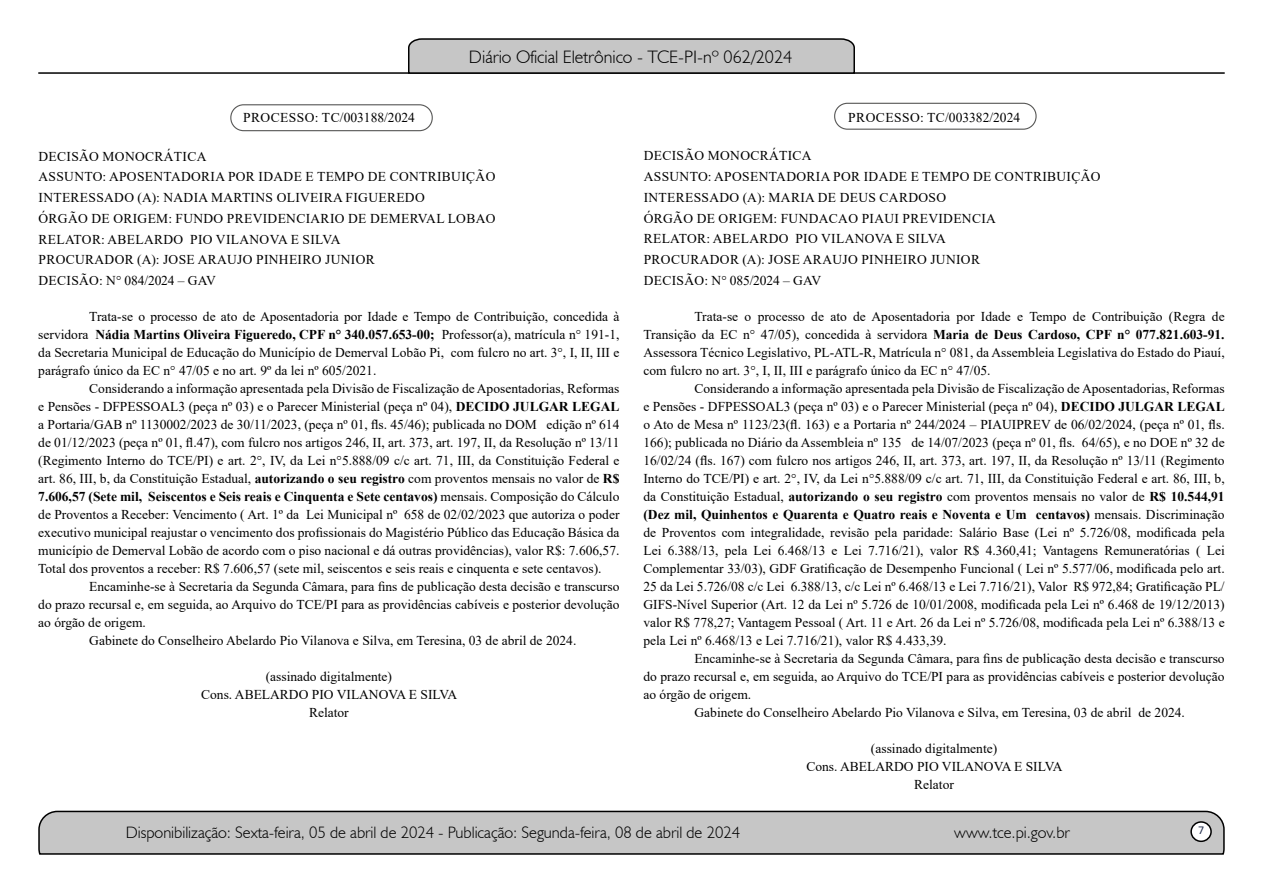
<style>
.page{position:relative;width:1263px;height:893px;background:#fff}
.page>*{position:absolute;margin:0;border:0;box-sizing:border-box;transform-origin:0 0}
.t1{font:300 18px "Humanist 521 BT";color:#000}
.t2{font:300 16.5px "Humanist 521 BT";color:#000}
.t3{font:13.5px/18px "Times New Roman";color:#000;text-align:justify}
.t4{font:13.5px/20.7px "Times New Roman";letter-spacing:.025em;color:#000}
.t5{font:13.5px "Times New Roman";letter-spacing:.02em;color:#000}
.t6{font:12px "Calibri";color:#212d4c}
.s1{font-weight:700}
</style>
<div class="page">
<svg style="left:38px;top:810px;width:1187px;height:45px;background:#b9b9b9"></svg>
<div style="left:1191px;top:822px;width:20px;height:19px;background:#fff;border-radius:50%"></div>
<div style="left:1190px;top:821px;width:22px;height:21px;border:2px solid #000;border-radius:50%"></div>
<hr style="left:38px;top:72px;width:1187px;height:2px;background:#000">
<svg style="left:407px;top:38px;width:449px;height:36px;background:#b4b4b4"></svg>
<div style="left:230px;top:104px;width:203px;height:27px;border:1px solid #575756;border-radius:13px"></div>
<div style="left:834px;top:103px;width:202px;height:27px;border:1px solid #575756;border-radius:13px"></div>
<h1 class="t1" style="left:469px;top:46px;width:325px">Diário Oficial Eletrônico - TCE-PI-nº 062/2024</h1>
<p class="t3" style="left:243px;top:108px;width:173px">PROCESSO: TC/003188/2024</p>
<p class="t4" style="left:39px;top:145px;width:459px">DECISÃO MONOCRÁTICA<br>ASSUNTO: APOSENTADORIA POR IDADE E TEMPO DE CONTRIBUIÇÃO INTERESSADO (A): NADIA MARTINS OLIVEIRA FIGUEREDO<br>ÓRGÃO DE ORIGEM: FUNDO PREVIDENCIARIO DE DEMERVAL LOBAO RELATOR: ABELARDO PIO VILANOVA E SILVA<br>PROCURADOR (A): JOSE ARAUJO PINHEIRO JUNIOR<br>DECISÃO: N° 084/2024 – GAV</p>
<p class="t3" style="left:38px;top:307px;width:583px;text-indent:51px">Trata-se o processo de ato de Aposentadoria por Idade e Tempo de Contribuição, concedida à servidora <span class="s1">Nádia Martins Oliveira Figueredo, CPF n° 340.057.653-00;</span> Professor(a), matrícula n° 191-1, da Secretaria Municipal de Educação do Município de Demerval Lobão Pi, com fulcro no art. 3°, I, II, III e parágrafo único da EC n° 47/05 e no art. 9º da lei nº 605/2021.</p>
<p class="t3" style="left:38px;top:379px;width:583px;text-indent:51px">Considerando a informação apresentada pela Divisão de Fiscalização de Aposentadorias, Reformas e Pensões - DFPESSOAL3 (peça nº 03) e o Parecer Ministerial (peça nº 04), <span class="s1">DECIDO JULGAR LEGAL </span>a Portaria/GAB nº 1130002/2023 de 30/11/2023, (peça nº 01, fls. 45/46); publicada no DOM edição nº 614 de 01/12/2023 (peça nº 01, fl.47), com fulcro nos artigos 246, II, art. 373, art. 197, II, da Resolução nº 13/11 (Regimento Interno do TCE/PI) e art. 2°, IV, da Lei n°5.888/09 c/c art. 71, III, da Constituição Federal e art. 86, III, b, da Constituição Estadual, <span class="s1">autorizando o seu registro</span> com proventos mensais no valor de <span class="s1">R$ 7.606,57 (Sete mil, Seiscentos e Seis reais e Cinquenta e Sete centavos)</span> mensais. Composição do Cálculo de Proventos a Receber: Vencimento ( Art. 1º da Lei Municipal nº 658 de 02/02/2023 que autoriza o poder executivo municipal reajustar o vencimento dos profissionais do Magistério Público das Educação Básica da município de Demerval Lobão de acordo com o piso nacional e dá outras providências), valor R$: 7.606,57.<br>Total dos proventos a receber: R$ 7.606,57 (sete mil, seiscentos e seis reais e cinquenta e sete centavos).</p>
<p class="t3" style="left:89px;top:577px;width:532px">Encaminhe-se à Secretaria da Segunda Câmara, para fins de publicação desta decisão e transcurso</p>
<p class="t3" style="left:38px;top:595px;width:583px">do prazo recursal e, em seguida, ao Arquivo do TCE/PI para as providências cabíveis e posterior devolução</p>
<p class="t3" style="left:38px;top:613px;width:109px">ao órgão de origem.</p>
<p class="t3" style="left:89px;top:631px;width:489px">Gabinete do Conselheiro Abelardo Pio Vilanova e Silva, em Teresina, 03 de abril de 2024.</p>
<p class="t3" style="left:201px;top:667px;width:258px;text-align:center">(assinado digitalmente)<br>Cons. ABELARDO PIO VILANOVA E SILVA<br>Relator</p>
<p class="t5" style="left:848px;top:108px;width:173px">PROCESSO: TC/003382/2024</p>
<p class="t4" style="left:644px;top:145px;width:458px">DECISÃO MONOCRÁTICA<br>ASSUNTO: APOSENTADORIA POR IDADE E TEMPO DE CONTRIBUIÇÃO INTERESSADO (A): MARIA DE DEUS CARDOSO<br>ÓRGÃO DE ORIGEM: FUNDACAO PIAUI PREVIDENCIA<br>RELATOR: ABELARDO PIO VILANOVA E SILVA<br>PROCURADOR (A): JOSE ARAUJO PINHEIRO JUNIOR<br>DECISÃO: N° 085/2024 – GAV</p>
<p class="t3" style="left:643px;top:307px;width:583px;text-indent:51px">Trata-se o processo de ato de Aposentadoria por Idade e Tempo de Contribuição (Regra de Transição da EC n° 47/05), concedida à servidora <span class="s1">Maria de Deus Cardoso, CPF n° 077.821.603-91.<br></span>Assessora Técnico Legislativo, PL-ATL-R, Matrícula n° 081, da Assembleia Legislativa do Estado do Piauí, com fulcro no art. 3°, I, II, III e parágrafo único da EC n° 47/05.</p>
<p class="t3" style="left:643px;top:379px;width:583px;text-indent:51px">Considerando a informação apresentada pela Divisão de Fiscalização de Aposentadorias, Reformas e Pensões - DFPESSOAL3 (peça nº 03) e o Parecer Ministerial (peça nº 04), <span class="s1">DECIDO JULGAR LEGAL </span>o Ato de Mesa nº 1123/23(fl. 163) e a Portaria nº 244/2024 – PIAUIPREV de 06/02/2024, (peça nº 01, fls.<br>166); publicada no Diário da Assembleia nº 135 de 14/07/2023 (peça nº 01, fls. 64/65), e no DOE nº 32 de 16/02/24 (fls. 167) com fulcro nos artigos 246, II, art. 373, art. 197, II, da Resolução nº 13/11 (Regimento Interno do TCE/PI) e art. 2°, IV, da Lei n°5.888/09 c/c art. 71, III, da Constituição Federal e art. 86, III, b, da Constituição Estadual, <span class="s1">autorizando o seu registro</span> com proventos mensais no valor de <span class="s1">R$ 10.544,91 (Dez mil, Quinhentos e Quarenta e Quatro reais e Noventa e Um centavos)</span> mensais. Discriminação de Proventos com integralidade, revisão pela paridade: Salário Base (Lei nº 5.726/08, modificada pela Lei 6.388/13, pela Lei 6.468/13 e Lei 7.716/21), valor R$ 4.360,41; Vantagens Remuneratórias ( Lei Complementar 33/03), GDF Gratificação de Desempenho Funcional ( Lei nº 5.577/06, modificada pelo art.<br>25 da Lei 5.726/08 c/c Lei 6.388/13, c/c Lei nº 6.468/13 e Lei 7.716/21), Valor R$ 972,84; Gratificação PL/ GIFS-Nível Superior (Art. 12 da Lei nº 5.726 de 10/01/2008, modificada pela Lei nº 6.468 de 19/12/2013) valor R$ 778,27; Vantagem Pessoal ( Art. 11 e Art. 26 da Lei nº 5.726/08, modificada pela Lei nº 6.388/13 e pela Lei nº 6.468/13 e Lei 7.716/21), valor R$ 4.433,39.</p>
<p class="t3" style="left:694px;top:649px;width:532px">Encaminhe-se à Secretaria da Segunda Câmara, para fins de publicação desta decisão e transcurso</p>
<p class="t3" style="left:643px;top:667px;width:583px">do prazo recursal e, em seguida, ao Arquivo do TCE/PI para as providências cabíveis e posterior devolução</p>
<p class="t3" style="left:643px;top:685px;width:109px">ao órgão de origem.</p>
<p class="t3" style="left:694px;top:703px;width:492px">Gabinete do Conselheiro Abelardo Pio Vilanova e Silva, em Teresina, 03 de abril de 2024.</p>
<p class="t3" style="left:806px;top:739px;width:258px;text-align:center">(assinado digitalmente)<br>Cons. ABELARDO PIO VILANOVA E SILVA<br>Relator</p>
<p class="t2" style="left:126px;top:822px;width:616px">Disponibilização: Sexta-feira, 05 de abril de 2024 - Publicação: Segunda-feira, 08 de abril de 2024</p>
<p class="t2" style="left:954px;top:822px;width:117px">www.tce.pi.gov.br</p>
<p class="t6" style="left:1198px;top:821px;width:8px">7</p>
</div>
